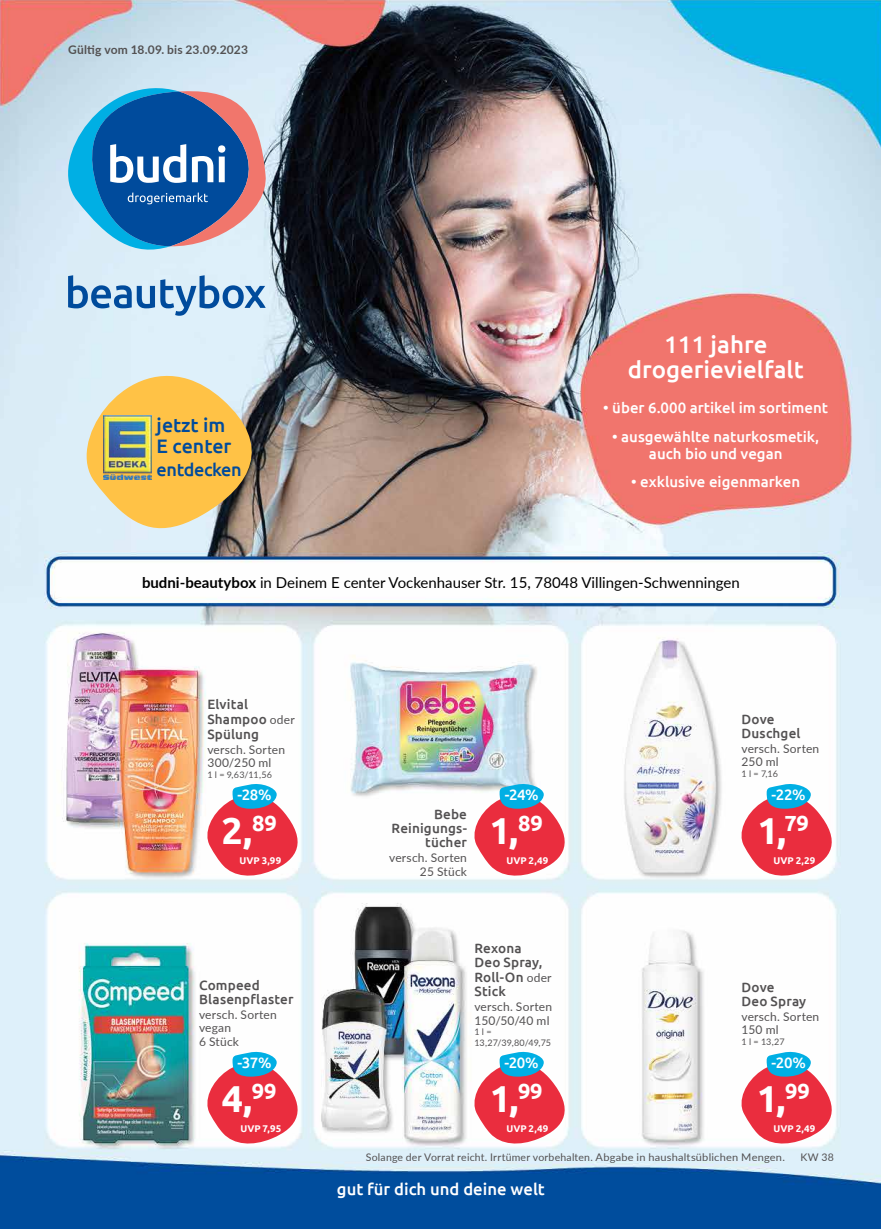
<style>
.page{position:relative;width:881px;height:1229px;background:#fff}
.page>*{position:absolute;margin:0;border:0;box-sizing:border-box;transform-origin:0 0}
.t1{font:700 37.5px "Ubuntu";color:#fff}
.t2{font:500 24px/25.5px "Ubuntu";color:#fff;text-align:center}
.t3{font:500 19.5px/21px "Ubuntu";color:#004b9c}
.t4{font:500 18px "Ubuntu";letter-spacing:-.02em;color:#004b9c}
.t5{font:500 16.65px "Ubuntu";color:#fff}
.t6{font:500 15px/17.7px "Ubuntu";color:#fff;text-align:center}
.t7{font:15px "Lato";color:#000}
.t8{font:500 13.5px/14.1px "Ubuntu";letter-spacing:.01em;color:#535152}
.t9{font:12px/13.2px "Lato";letter-spacing:.015em;color:#535152}
.t10{font:700 12px "Lato";letter-spacing:.015em;color:#535152}
.t11{font:10.5px "Lato";letter-spacing:.02em;color:#535152}
.t12{font:700 9.75px "Ubuntu";letter-spacing:.01em;color:#fff}
.t13{font:9px/10.5px "Lato";color:#535152}
.s1{font-weight:700}
.s2{font-family:"Lato";font-weight:400;font-size:12px}
</style>
<div class="page">
<img style="left:0;top:0;width:880px;height:1229px">
<svg style="left:65px;top:358px;width:208px;height:178px"></svg>
<img style="left:104px;top:416px;width:47px;height:64px">
<svg style="left:68px;top:88px;width:197px;height:169px"></svg>
<svg style="left:68px;top:275px;width:197px;height:41px"></svg>
<svg style="left:729px;top:770px;width:112px;height:108px"></svg>
<svg style="left:462px;top:770px;width:112px;height:108px"></svg>
<svg style="left:195px;top:1038px;width:112px;height:108px"></svg>
<svg style="left:195px;top:770px;width:112px;height:108px"></svg>
<svg style="left:729px;top:1038px;width:112px;height:108px"></svg>
<svg style="left:462px;top:1038px;width:112px;height:108px"></svg>
<p class="t10" style="left:68px;top:41px;width:181px">Gültig vom 18.09. bis 23.09.2023</p>
<h3 class="t3" style="left:157px;top:414px;width:76px">jetzt im<br>E center</h3>
<h3 class="t4" style="left:157px;top:458px;width:87px">entdecken</h3>
<h2 class="t2" style="left:627px;top:330px;width:177px">111 jahre drogerievielfalt</h2>
<p class="t6" style="left:603px;top:399px;width:226px">• über 6.000 artikel im sortiment</p>
<p class="t6" style="left:612px;top:427px;width:208px">• ausgewählte naturkosmetik, auch bio und vegan</p>
<p class="t6" style="left:631px;top:473px;width:170px">• exklusive eigenmarken</p>
<p class="t7" style="left:142px;top:571px;width:599px"><span class="s1">budni-beautybox</span> in Deinem E center Vockenhauser Str. 15, 78048 Villingen-Schwenningen</p>
<p class="t8" style="left:207px;top:697px;width:89px;line-height:14.5px">Elvital<br>Shampoo <span class="s2">oder<br></span>Spülung</p>
<p class="t9" style="left:207px;top:742px;width:79px">versch. Sorten<br>300/250 ml</p>
<p class="t13" style="left:207px;top:769px;width:66px">1 l = 9,63/11,56</p>
<h1 class="t1" style="left:221px;top:807px;width:57px">2,<sup>89</sup></h1>
<p class="t6" style="left:237px;top:785px;width:36px">-28%</p>
<p class="t12" style="left:239px;top:854px;width:43px">UVP 3,99</p>
<p class="t8" style="left:391px;top:806px;width:77px;text-align:right">Bebe<br>Reinigungs&shy;tücher</p>
<p class="t9" style="left:389px;top:851px;width:79px;text-align:right">versch. Sorten<br>25 Stück</p>
<p class="t6" style="left:504px;top:785px;width:35px">-24%</p>
<h1 class="t1" style="left:489px;top:807px;width:55px">1,<sup>89</sup></h1>
<p class="t12" style="left:506px;top:854px;width:43px">UVP 2,49</p>
<p class="t8" style="left:741px;top:711px;width:61px">Dove<br>Duschgel</p>
<p class="t9" style="left:741px;top:742px;width:79px">versch. Sorten<br>250 ml</p>
<p class="t13" style="left:741px;top:768px;width:38px">1 l = 7,16</p>
<h1 class="t1" style="left:757px;top:807px;width:53px">1,<sup>79</sup></h1>
<p class="t6" style="left:771px;top:785px;width:36px">-22%</p>
<p class="t12" style="left:773px;top:854px;width:43px">UVP 2,29</p>
<p class="t8" style="left:199px;top:977px;width:96px">Compeed<br>Blasenpflaster</p>
<p class="t9" style="left:199px;top:1008px;width:79px">versch. Sorten vegan<br>6 Stück</p>
<p class="t6" style="left:237px;top:1053px;width:36px">-37%</p>
<h1 class="t1" style="left:222px;top:1075px;width:56px">4,<sup>99</sup></h1>
<p class="t8" style="left:474px;top:940px;width:79px">Rexona<br>Deo Spray,<br>Roll-On <span class="s2">oder<br></span>Stick</p>
<p class="t9" style="left:474px;top:1000px;width:79px">versch. Sorten<br>150/50/40 ml</p>
<p class="t13" style="left:474px;top:1026px;width:78px">1 l =<br>13,27/39,80/49,75</p>
<h1 class="t1" style="left:489px;top:1075px;width:54px">1,<sup>99</sup></h1>
<p class="t6" style="left:504px;top:1053px;width:36px">-20%</p>
<p class="t8" style="left:741px;top:979px;width:66px">Dove<br>Deo Spray</p>
<p class="t9" style="left:741px;top:1009px;width:79px">versch. Sorten<br>150 ml</p>
<p class="t13" style="left:741px;top:1036px;width:45px">1 l = 13,27</p>
<h1 class="t1" style="left:756px;top:1075px;width:54px">1,<sup>99</sup></h1>
<p class="t6" style="left:771px;top:1053px;width:36px">-20%</p>
<p class="t12" style="left:240px;top:1122px;width:42px">UVP 7,95</p>
<p class="t12" style="left:506px;top:1122px;width:43px">UVP 2,49</p>
<p class="t12" style="left:773px;top:1122px;width:43px">UVP 2,49</p>
<p class="t11" style="left:365px;top:1150px;width:420px">Solange der Vorrat reicht. Irrtümer vorbehalten. Abgabe in haushaltsüblichen Mengen.</p>
<p class="t11" style="left:800px;top:1150px;width:35px">KW 38</p>
<h3 class="t5" style="left:337px;top:1178px;width:209px">gut für dich und deine welt</h3>
</div>
